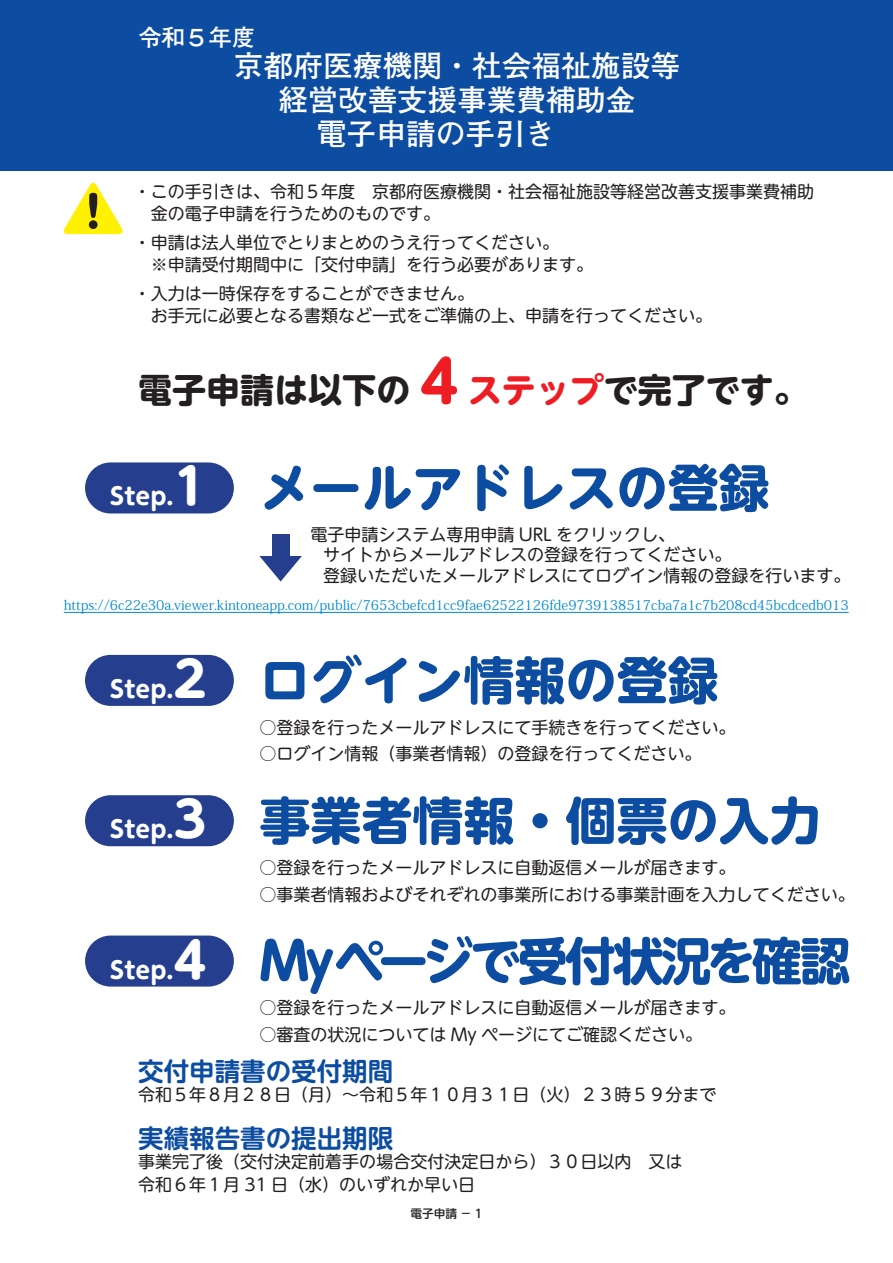
<style>
.page{position:relative;width:893px;height:1263px;background:#fff}
.page>*{position:absolute;margin:0;border:0;box-sizing:border-box;transform-origin:0 0}
.t1{font:700 51px "UD Shin M Go Pr 6 N";color:#0d4da1}
.t2{font:700 51px "UD Shin M Go Pr 6 N";letter-spacing:-.065em;color:#0d4da1}
.t3{font:700 34.05px "UD Shin M Go Pr 6 N";color:#231f20}
.t4{font:700 29.7px/34px "Futo Go B101 Pr 6 N";color:#fff;text-align:center}
.t5{font:700 25.5px "UD Shin M Go Pr 6 N De";color:#0d4da1}
.t6{font:700 23.4px "UD Shin M Go Pr 6 N";color:#fff}
.t7{font:700 23.4px "Futo Go B101 Pr 6 N";color:#fff}
.t8{font:16.95px/22.4px "UD Shin M Go Pr 6 N";color:#231f20}
.t9{font:13.5px "Koz Min Pr 6 N";color:#0089cf}
.t10{font:500 11.7px "UD Shin M Go Pr 6 N";color:#231f20}
.s1{font-size:57.45px;color:#ee1d23}
.s2{color:#ee1d23}
.s3{font-size:48.9px}
</style>
<div class="page">
<div style="left:0;top:0;width:893px;height:170px;background:#0d4da1"></div>
<svg style="left:63px;top:182px;width:60px;height:52px"></svg>
<hr style="left:64px;top:612px;width:785px;height:1px;background:#0089cf">
<div style="left:85px;top:462px;width:149px;height:51px;background:#253f8e;border-radius:26px"></div>
<div style="left:272px;top:535px;width:17px;height:21px;background:#253f8e"></div>
<svg style="left:259px;top:556px;width:43px;height:25px"></svg>
<div style="left:85px;top:655px;width:149px;height:51px;background:#253f8e;border-radius:26px"></div>
<div style="left:85px;top:795px;width:149px;height:51px;background:#253f8e;border-radius:26px"></div>
<div style="left:85px;top:935px;width:149px;height:51px;background:#253f8e;border-radius:26px"></div>
<p class="t7" style="left:138px;top:19px;width:118px">令和５年度</p>
<p class="t4" style="left:234px;top:48px;width:448px">京都府医療機関・社会福祉施設等経営改善支援事業費補助金</p>
<p class="t4" style="left:138px;top:116px;width:418px">　　　　　　電子申請の手引き</p>
<p class="t8" style="left:151px;top:179px;width:665px;text-indent:-17px">・この手引きは、令和５年度　京都府医療機関・社会福祉施設等経営改善支援事業費補助金の電子申請を行うためのものです。</p>
<p class="t8" style="left:151px;top:230px;width:444px;text-indent:-17px">・申請は法人単位でとりまとめのうえ行ってください。<br>※申請受付期間中に「交付申請」を行う必要があります。</p>
<p class="t8" style="left:151px;top:281px;width:563px;text-indent:-17px">・入力は一時保存をすることができません。<br>お手元に必要となる書類など一式をご準備の上、申請を行ってください。</p>
<p class="t3" style="left:138px;top:361px;width:671px">電子申請は以下の<span class="s1">４</span><span class="s2">ステップ</span>で完了です。</p>
<p class="t6" style="left:110px;top:476px;width:97px">Step.<span class="s3">1</span></p>
<p class="t1" style="left:259px;top:444px;width:512px">メールアドレスの登録</p>
<p class="t8" style="left:323px;top:524px;width:529px;line-height:20.2px;text-indent:-13px">電子申請システム専用申請 URL をクリックし、<br>サイトからメールアドレスの登録を行ってください。<br>登録いただいたメールアドレスにてログイン情報の登録を行います。</p>
<p class="t9" style="left:64px;top:598px;width:786px">https://6c22e30a.viewer.kintoneapp.com/public/7653cbefcd1cc9fae62522126fde9739138517cba7a1c7b208cd45bcdcedb013</p>
<p class="t6" style="left:110px;top:669px;width:97px">Step.<span class="s3">2</span></p>
<p class="t1" style="left:259px;top:636px;width:461px">ログイン情報の登録</p>
<p class="t8" style="left:259px;top:715px;width:478px">○登録を行ったメールアドレスにて手続きを行ってください。</p>
<p class="t8" style="left:259px;top:742px;width:444px">○ログイン情報（事業者情報）の登録を行ってください。</p>
<p class="t6" style="left:110px;top:809px;width:97px">Step.<span class="s3">3</span></p>
<p class="t1" style="left:259px;top:776px;width:563px">事業者情報・個票の入力</p>
<p class="t8" style="left:259px;top:855px;width:478px">○登録を行ったメールアドレスに自動返信メールが届きます。</p>
<p class="t8" style="left:259px;top:882px;width:597px">○事業者情報およびそれぞれの事業所における事業計画を入力してください。</p>
<p class="t6" style="left:110px;top:949px;width:97px">Step.<span class="s3">4</span></p>
<p class="t2" style="left:259px;top:917px;width:593px">Myページで受付状況を確認</p>
<p class="t8" style="left:259px;top:996px;width:478px">○登録を行ったメールアドレスに自動返信メールが届きます。</p>
<p class="t8" style="left:259px;top:1022px;width:444px">○審査の状況については My ページにてご確認ください。</p>
<p class="t5" style="left:138px;top:1050px;width:257px">交付申請書の受付期間</p>
<p class="t8" style="left:138px;top:1083px;width:580px">令和５年８月２８日（月）～令和５年１０月３１日（火）２３時５９分まで</p>
<p class="t5" style="left:138px;top:1117px;width:257px">実績報告書の提出期限</p>
<p class="t8" style="left:138px;top:1150px;width:546px">事業完了後（交付決定前着手の場合交付決定日から）３０日以内　又は令和６年１月 31 日（水）のいずれか早い日</p>
<p class="t10" style="left:410px;top:1204px;width:74px">電子申請 − 1</p>
</div>
